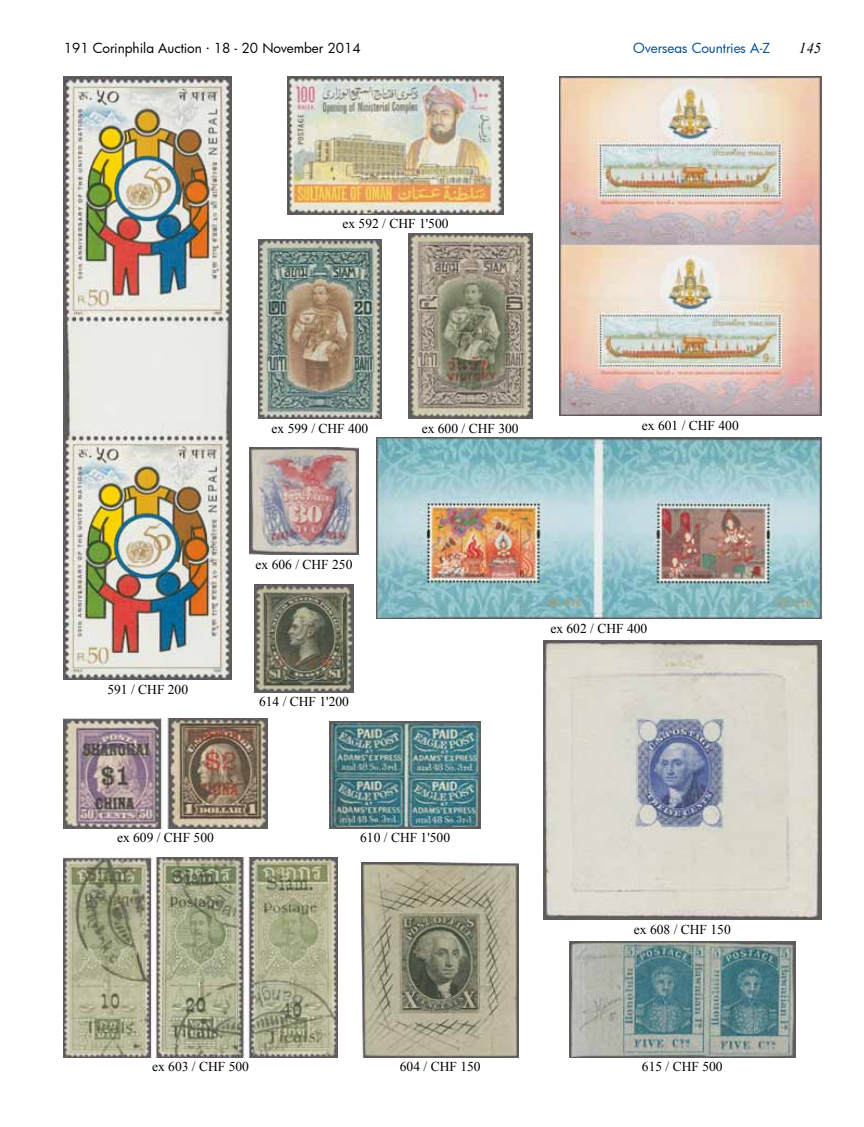
<style>
.page{position:relative;width:864px;height:1127px;background:#fff}
.page>*{position:absolute;margin:0;border:0;box-sizing:border-box;transform-origin:0 0}
.t1{font:italic 15px "Times New Roman";color:#000}
.t2{font:13.5px "Times New Roman";color:#000}
.t3{font:13.5px "Futura";color:#000}
.t4{font:13.5px "Futura";letter-spacing:-.005em;color:#004f95}
</style>
<div class="page">
<img style="left:64px;top:77px;width:168px;height:602px">
<img style="left:288px;top:77px;width:215px;height:137px">
<img style="left:259px;top:240px;width:122px;height:178px">
<img style="left:408px;top:234px;width:124px;height:184px">
<img style="left:559px;top:77px;width:262px;height:339px">
<img style="left:376px;top:438px;width:445px;height:180px">
<img style="left:64px;top:857px;width:273px;height:200px">
<img style="left:361px;top:863px;width:157px;height:194px">
<img style="left:249px;top:448px;width:109px;height:107px">
<img style="left:543px;top:640px;width:278px;height:279px">
<img style="left:64px;top:719px;width:203px;height:109px">
<img style="left:330px;top:721px;width:150px;height:107px">
<img style="left:255px;top:584px;width:98px;height:108px">
<img style="left:569px;top:941px;width:226px;height:116px">
<p class="t3" style="left:64px;top:39px;width:298px">191 Corinphila Auction · 18 - 20 November 2014</p>
<p class="t4" style="left:633px;top:39px;width:138px">Overseas Countries A-Z</p>
<p class="t1" style="left:798px;top:38px;width:24px">145</p>
<p class="t2" style="left:342px;top:215px;width:107px">ex 592 / CHF 1'500</p>
<p class="t2" style="left:271px;top:419px;width:98px">ex 599 / CHF 400</p>
<p class="t2" style="left:421px;top:419px;width:98px">ex 600 / CHF 300</p>
<p class="t2" style="left:641px;top:416px;width:98px">ex 601 / CHF 400</p>
<p class="t2" style="left:107px;top:680px;width:82px">591 / CHF 200</p>
<p class="t2" style="left:255px;top:555px;width:98px">ex 606 / CHF 250</p>
<p class="t2" style="left:259px;top:693px;width:91px">614 / CHF 1'200</p>
<p class="t2" style="left:117px;top:829px;width:98px">ex 609 / CHF 500</p>
<p class="t2" style="left:360px;top:829px;width:91px">610 / CHF 1'500</p>
<p class="t2" style="left:152px;top:1057px;width:98px">ex 603 / CHF 500</p>
<p class="t2" style="left:400px;top:1057px;width:82px">604 / CHF 150</p>
<p class="t2" style="left:550px;top:619px;width:98px">ex 602 / CHF 400</p>
<p class="t2" style="left:633px;top:920px;width:98px">ex 608 / CHF 150</p>
<p class="t2" style="left:641px;top:1057px;width:82px">615 / CHF 500</p>
</div>
